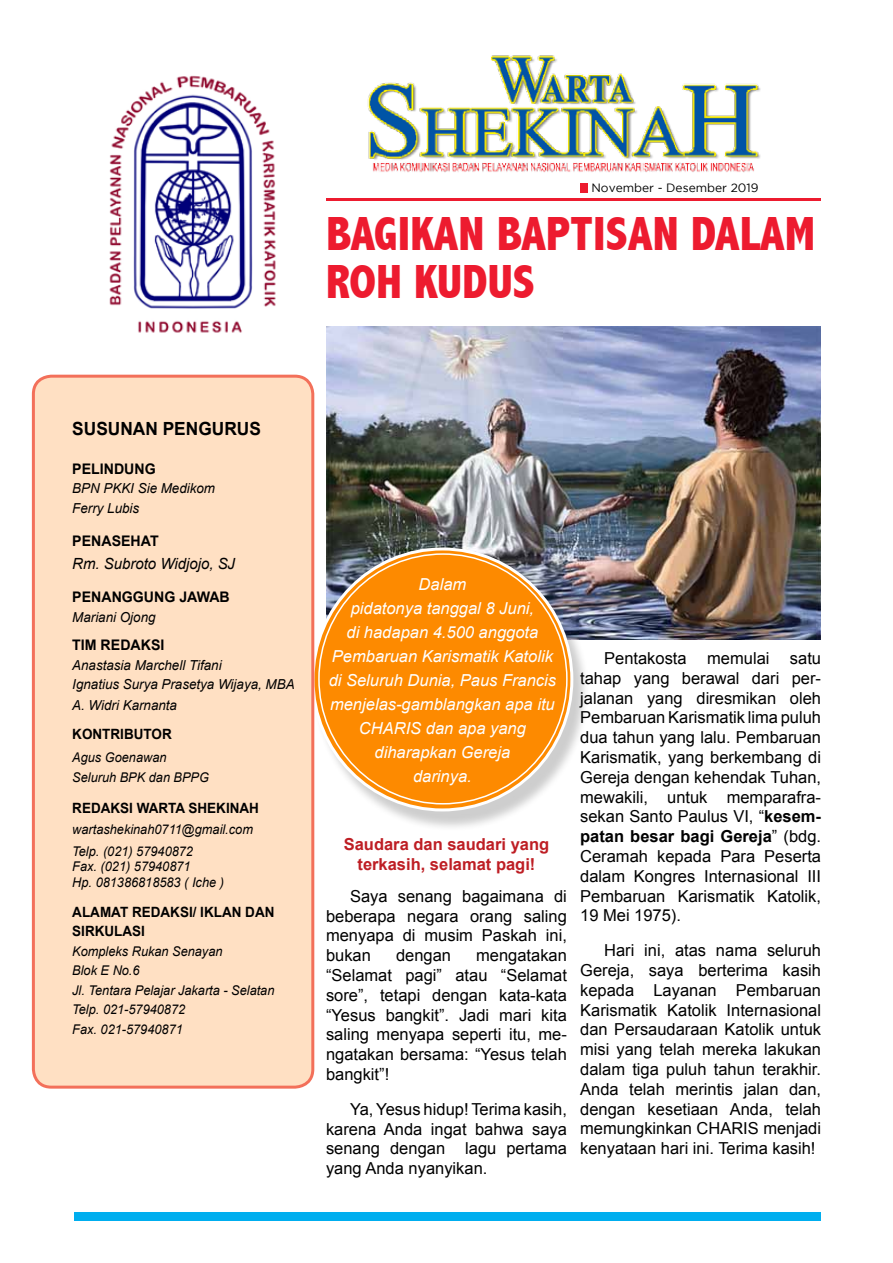
<style>
.page{position:relative;width:893px;height:1263px;background:#fff}
.page>*{position:absolute;margin:0;border:0;box-sizing:border-box;transform-origin:0 0}
.t1{font:800 condensed 48px/48px "Abadi";color:#ed1b2f}
.t2{font:700 18.15px "Arial";color:#000;scale:.95 1}
.t3{font:16.5px/19.8px "Arial";color:#000;text-align:justify}
.t4{font:italic 16.5px/24px "Arial";color:#fff;text-align:center}
.t5{font:700 16.5px/19.8px "Arial";color:#be1e24;text-align:center}
.t6{font:italic 15.45px "Arial";color:#000}
.t7{font:700 14.55px "Arial";color:#000}
.t8{font:700 14.1px/19.5px "Arial";color:#000;scale:.95 1}
.t9{font:italic 13.8px/19.5px "Arial";color:#000}
.t10{font:italic 13.35px/19.5px "Arial";color:#000;scale:.95 1}
.t11{font:12px "Gotham";color:#000}
.s1{font-weight:700}
</style>
<div class="page">
<hr style="left:326px;top:199px;width:495px;height:2px;background:#ed1b2f">
<div style="left:580px;top:183px;width:7px;height:10px;background:#ed1b2f"></div>
<div style="left:74px;top:1212px;width:747px;height:8px;background:#00aeef"></div>
<img style="left:109px;top:75px;width:167px;height:258px">
<img style="left:367px;top:55px;width:394px;height:118px">
<img style="left:326px;top:327px;width:495px;height:313px">
<div style="left:312px;top:551px;width:278px;height:281px;background:#000;opacity:.2"></div>
<div style="left:313px;top:549px;width:259px;height:261px;background:#fd8a00;border-radius:50%"></div>
<div style="left:33px;top:376px;width:280px;height:711px;background:#ffe0c3;border-radius:18px"></div>
<div style="left:32px;top:375px;width:282px;height:714px;border:3px solid #f3705a;border-radius:18px"></div>
<p class="t11" style="left:591px;top:181px;width:169px">November - Desember 2019</p>
<h1 class="t1" style="left:326px;top:210px;width:491px">BAGIKAN BAPTISAN DALAM<br>ROH KUDUS</h1>
<p class="t2" style="left:72px;top:417px;width:198px">SUSUNAN PENGURUS</p>
<p class="t7" style="left:72px;top:459px;width:83px">PELINDUNG</p>
<p class="t9" style="left:72px;top:479px;width:144px">BPN PKKI Sie Medikom<br>Ferry Lubis</p>
<p class="t7" style="left:72px;top:531px;width:88px">PENASEHAT</p>
<p class="t6" style="left:72px;top:554px;width:164px">Rm. Subroto Widjojo, SJ</p>
<p class="t7" style="left:72px;top:587px;width:159px">PENANGG UNG JAWAB</p>
<p class="t9" style="left:72px;top:607px;width:85px">Mariani Ojong</p>
<p class="t7" style="left:72px;top:635px;width:94px">TIM REDAKSI</p>
<p class="t9" style="left:72px;top:655px;width:224px">Anastasia Marchell Tifani<br>Ignatius Surya Prasetya Wijaya, MBA</p>
<p class="t9" style="left:72px;top:696px;width:106px">A. Widri Karnanta</p>
<p class="t8" style="left:72px;top:725px;width:106px">KONTRIBUTOR</p>
<p class="t10" style="left:72px;top:748px;width:145px;line-height:20px">Agus Goenawan<br>Seluruh BPK dan BPPG</p>
<p class="t8" style="left:72px;top:798px;width:198px">REDAKSI WARTA SHEKINAH</p>
<p class="t10" style="left:72px;top:819px;width:192px;line-height:21.6px">wartashekinah0711@gmail.com<br>Telp. (021) 57940872</p>
<p class="t10" style="left:72px;top:859px;width:161px;line-height:15.3px">Fax. (021) 57940871<br>Hp. 081386818583 ( Iche )</p>
<p class="t8" style="left:72px;top:902px;width:214px">ALAMAT REDAKSI/ IKLAN DAN<br>SIRKULASI</p>
<p class="t10" style="left:72px;top:941px;width:214px">Kompleks Rukan Senayan<br>Blok E No.6<br>Jl. Tentara Pelajar Jakarta - Selatan<br>Telp. 021-57940872<br>Fax. 021-57940871</p>
<p class="t4" style="left:329px;top:573px;width:229px">Dalam<br>pidatonya tanggal 8 Juni,<br>di hadapan 4.500 anggota<br>Pembaruan Karismatik Katolik di Seluruh Dunia, Paus Francis menjelas-gamblangkan apa itu<br>CHARIS dan apa yang diharapkan Gereja<br>darinya.</p>
<p class="t5" style="left:344px;top:835px;width:207px">SAUDARA DAN SAUDARI YANG<br>TERKASIH, SELAMAT PAGI!</p>
<p class="t3" style="left:326px;top:886px;width:242px;text-indent:24px">Saya senang bagaimana di beberapa negara orang saling menyapa di musim Paskah ini, bukan</p>
<p class="t3" style="left:326px;top:946px;width:242px;text-indent:150px">mengatakan “Selamat pagi” atau “Selamat sore”, tetapi dengan kata-kata “Yesus bangkit”. Jadi mari kita saling menyapa seperti itu, me&shy;ngatakan bersama: “Yesus telah bangkit”!</p>
<p class="t3" style="left:326px;top:1099px;width:242px;text-indent:24px">Ya, Yesus hidup! Terima kasih, karena Anda ingat bahwa saya senang dengan lagu pertama yang Anda nyanyikan.</p>
<p class="t3" style="left:396px;top:946px;width:57px">dengan</p>
<p class="t3" style="left:580px;top:648px;width:242px;text-indent:24px">Pentakosta memulai satu tahap yang berawal dari per&shy;jalanan yang diresmikan oleh Pembaruan Karismatik lima puluh dua tahun yang lalu. Pembaruan Karismatik, yang berkembang di Gereja dengan kehendak Tuhan, mewakili, untuk memparafra&shy;sekan Santo Paulus VI, “<span class="s1">KESEM-PATAN BESAR BAGI GEREJA</span>” (bdg.<br>Ceramah kepada Para Peserta dalam Kongres Internasional III Pembaruan Karismatik Katolik, 19 Mei 1975).</p>
<p class="t3" style="left:580px;top:941px;width:242px;text-indent:24px">Hari ini, atas nama seluruh Gereja, saya berterima kasih kepada Layanan Pembaruan Karismatik Katolik Internasional dan Persaudaraan Katolik untuk misi yang telah mereka lakukan dalam tiga puluh tahun terakhir.<br>Anda telah merintis jalan dan, dengan kesetiaan Anda, telah memungkinkan CHARIS menjadi kenyataan hari ini. Terima kasih!</p>
</div>
